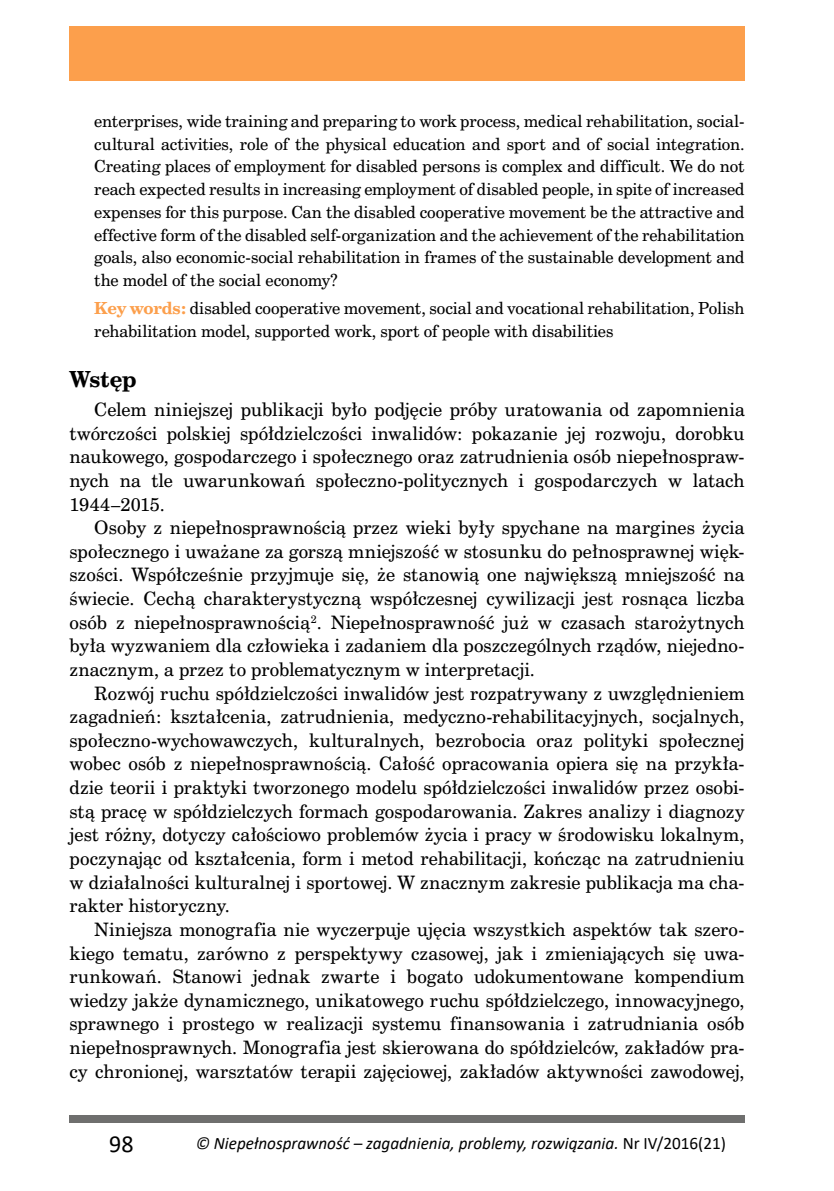
<style>
.page{position:relative;width:834px;height:1191px;background:#fff}
.page>*{position:absolute;margin:0;border:0;box-sizing:border-box;transform-origin:0 0}
.t1{font:24.5px "Calibri";color:#000}
._00_podtytul_1{font:700 21px "Cent Schbook PL";letter-spacing:-.01em;color:#000}
._00_tekst{font:17.5px/23.6px "Cent Schbook PL";color:#000;text-align:justify}
.t2{font:italic 17.5px "Calibri";color:#000}
._00_streszczenie{font:15.75px/22.8px "Cent Schbook PL";letter-spacing:-.005em;color:#000;text-align:justify}
.s1{font-weight:700;color:#fc9f4c}
.s2{font-style:normal}
</style>
<div class="page">
<div style="left:69px;top:26px;width:675px;height:55px;background:#fc9f4c"></div>
<div style="left:69px;top:1115px;width:675px;height:7px;background:#6f6f6e"></div>
<p class="_00_streszczenie" style="left:94px;top:109px;width:651px">enterprises, wide training and preparing to work process, medical rehabilitation, social&shy;cultural activities, role of the physical education and sport and of social integration.<br>Creating places of employment for disabled persons is complex and difficult. We do not reach expected results in increasing employment of disabled people, in spite of increased expenses for this purpose. Can the disabled cooperative movement be the attractive and effective form of the disabled self-organization and the achievement of the rehabilitation goals, also economic-social rehabilitation in frames of the sustainable development and the model of the social economy?</p>
<p class="_00_streszczenie" style="left:94px;top:296px;width:651px"><span class="s1">Key words:</span> disabled cooperative movement, social and vocational rehabilitation, Polish rehabilitation model, supported work, sport of people with disabilities</p>
<h1 class="_00_podtytul_1" style="left:69px;top:365px;width:69px">Wstęp</h1>
<p class="_00_tekst" style="left:69px;top:397px;width:676px;text-indent:25px">Celem niniejszej publikacji było podjęcie próby uratowania od zapomnienia twórczości polskiej spółdzielczości inwalidów: pokazanie jej rozwoju, dorobku naukowego, gospodarczego i społecznego oraz zatrudnienia osób niepełnospraw&shy;nych na tle uwarunkowań społeczno-politycznych i gospodarczych w latach 1944–2015.</p>
<p class="_00_tekst" style="left:69px;top:515px;width:676px;text-indent:25px">Osoby z niepełnosprawnością przez wieki były spychane na margines życia społecznego i uważane za gorszą mniejszość w stosunku do pełnosprawnej więk&shy;szości. Współcześnie przyjmuje się, że stanowią one największą mniejszość na świecie. Cechą charakterystyczną współczesnej cywilizacji jest rosnąca liczba osób z niepełnosprawnością<sup>2</sup>. Niepełnosprawność już w czasach starożytnych była wyzwaniem dla człowieka i zadaniem dla poszczególnych rządów, niejedno&shy;znacznym, a przez to problematycznym w interpretacji.</p>
<p class="_00_tekst" style="left:69px;top:681px;width:676px;text-indent:25px">Rozwój ruchu spółdzielczości inwalidów jest rozpatrywany z uwzględnieniem zagadnień: kształcenia, zatrudnienia, medyczno-rehabilitacyjnych, socjalnych, społeczno-wychowawczych, kulturalnych, bezrobocia oraz polityki społecznej wobec osób z niepełnosprawnością. Całość opracowania opiera się na przykła&shy;dzie teorii i praktyki tworzonego modelu spółdzielczości inwalidów przez osobi&shy;stą pracę w spółdzielczych formach gospodarowania. Zakres analizy i diagnozy jest różny, dotyczy całościowo problemów życia i pracy w środowisku lokalnym, poczynając od kształcenia, form i metod rehabilitacji, kończąc na zatrudnieniu w działalności kulturalnej i sportowej. W znacznym zakresie publikacja ma cha&shy;rakter historyczny.</p>
<p class="_00_tekst" style="left:69px;top:917px;width:676px;text-indent:25px">Niniejsza monografia nie wyczerpuje ujęcia wszystkich aspektów tak szero&shy;kiego tematu, zarówno z perspektywy czasowej, jak i zmieniających się uwa&shy;runkowań. Stanowi jednak zwarte i bogato udokumentowane kompendium wiedzy jakże dynamicznego, unikatowego ruchu spółdzielczego, innowacyjnego, sprawnego i prostego w realizacji systemu finansowania i zatrudniania osób niepełnosprawnych. Monografia jest skierowana do spółdzielców, zakładów pra&shy;cy chronionej, warsztatów terapii zajęciowej, zakładów aktywności zawodowej,</p>
<h1 class="t1" style="left:109px;top:1126px;width:26px">98</h1>
<p class="t2" style="left:196px;top:1131px;width:531px">© Niepełnosprawność – zagadnienia, problemy, rozwiązania. <span class="s2">Nr IV/2016(21)</span></p>
</div>
